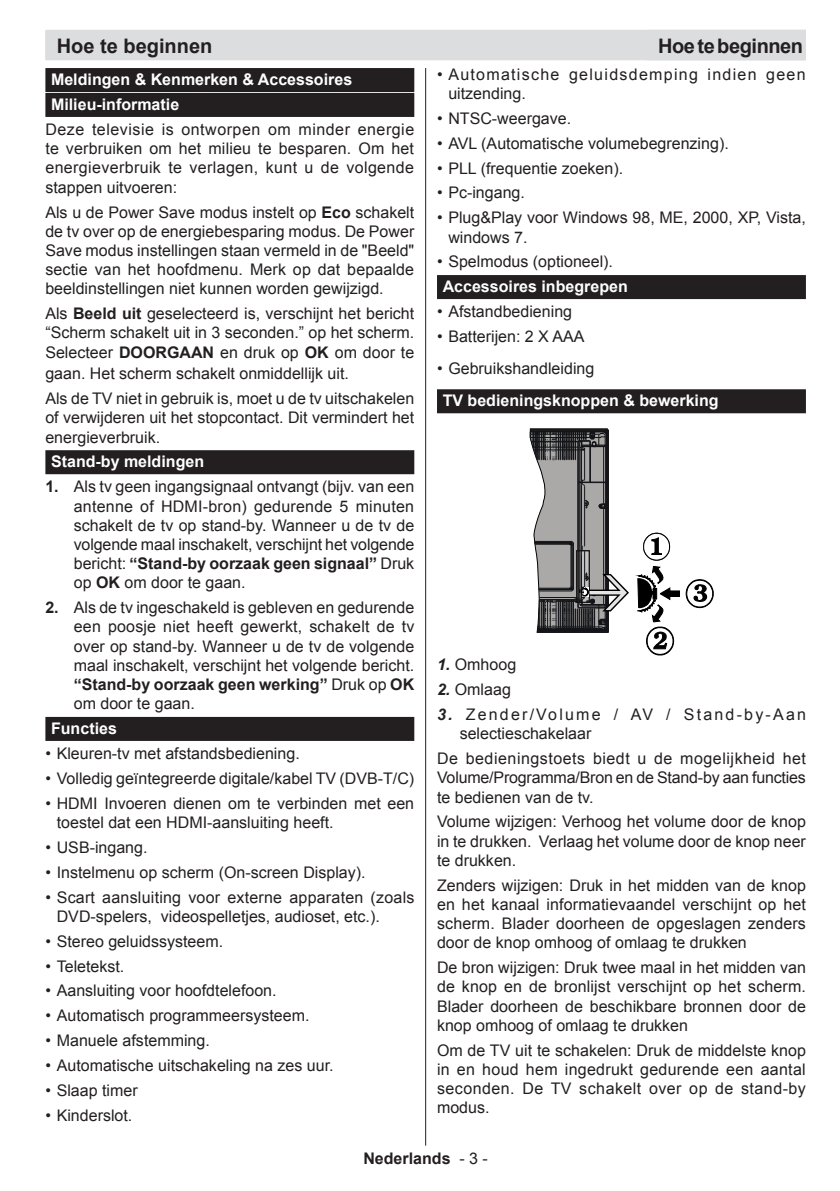
<style>
.page{position:relative;width:840px;height:1191px;background:#fff}
.page>*{position:absolute;margin:0;border:0;box-sizing:border-box;transform-origin:0 0}
.Heading{font:700 20px "Arial";letter-spacing:-.01em;color:#231f20}
.Body_text{font:16px/19.2px "Arial";color:#231f20;text-align:justify}
.Heading_Siyah_Goster{font:700 16px "Arial";color:#fff}
.Body_text-2{font:16px/19.2px "Arial";letter-spacing:.06em;color:#231f20}
.Body_text-3{font:16px/19.2px "Arial";letter-spacing:.08em;color:#231f20}
.Heading_Siyah{font:700 16px "Arial";color:#fff}
.Body_text_ortala{font:700 16px "Arial";color:#231f20}
.s1{font-weight:700}
.s2{font-weight:700;font-style:italic}
.s3{font-weight:400}
</style>
<div class="page">
<div style="left:45px;top:30px;width:760px;height:30px;background:#dcdddf"></div>
<hr style="left:425px;top:68px;width:1px;height:1077px;background:#231f20">
<div style="left:45px;top:68px;width:369px;height:24px;background:#231f20"></div>
<div style="left:45px;top:93px;width:369px;height:24px;background:#231f20"></div>
<div style="left:45px;top:450px;width:369px;height:24px;background:#231f20"></div>
<div style="left:45px;top:717px;width:369px;height:24px;background:#231f20"></div>
<div style="left:437px;top:275px;width:368px;height:24px;background:#231f20"></div>
<div style="left:437px;top:389px;width:368px;height:24px;background:#231f20"></div>
<svg style="left:643px;top:532px;width:26px;height:28px"></svg>
<svg style="left:685px;top:579px;width:28px;height:29px"></svg>
<svg style="left:529px;top:428px;width:99px;height:205px"></svg>
<svg style="left:637px;top:566px;width:42px;height:89px"></svg>
<p class="Heading" style="left:57px;top:33px;width:157px">Hoe te beginnen</p>
<p class="Heading_Siyah" style="left:51px;top:69px;width:302px">Meldingen &amp; Kenmerken &amp; Accessoires</p>
<p class="Heading_Siyah_Goster" style="left:51px;top:94px;width:130px">Milieu-informatie</p>
<p class="Body_text" style="left:45px;top:120px;width:370px">Deze televisie is ontworpen om minder energie te verbruiken om het milieu te besparen. Om het energieverbruik te verlagen, kunt u de volgende stappen uitvoeren:</p>
<p class="Body_text" style="left:45px;top:202px;width:370px">Als u de Power Save modus instelt op <span class="s1">Eco</span> schakelt de tv over op de energiebesparing modus. De Power Save modus instellingen staan vermeld in de "Beeld" sectie van het hoofdmenu. Merk op dat bepaalde beeldinstellingen niet kunnen worden gewijzigd.</p>
<p class="Body_text" style="left:45px;top:304px;width:370px">Als <span class="s1">Beeld uit</span> geselecteerd is, verschijnt het bericht “Scherm schakelt uit in 3 seconden.” op het scherm.<br>Selecteer <span class="s1">DOORGAAN</span> en druk op <span class="s1">OK</span> om door te</p>
<p class="Body_text" style="left:45px;top:364px;width:305px">gaan. Het scherm schakelt onmiddellijk uit.</p>
<p class="Body_text" style="left:45px;top:389px;width:370px">Als de TV niet in gebruik is, moet u de tv uitschakelen of verwijderen uit het stopcontact. Dit vermindert het energieverbruik.</p>
<p class="Heading_Siyah_Goster" style="left:51px;top:451px;width:154px">Stand-by meldingen</p>
<p class="Body_text" style="left:74px;top:477px;width:342px;text-indent:-28px"><span class="s1">1.</span> Als tv geen ingangsignaal ontvangt (bijv. van een antenne of HDMI-bron) gedurende 5 minuten schakelt de tv op stand-by. Wanneer u de tv de volgende maal inschakelt, verschijnt het volgende bericht: <span class="s1">“Stand-by oorzaak geen signaal”</span> Druk op <span class="s1">OK</span> om door te gaan.</p>
<p class="Body_text" style="left:74px;top:598px;width:342px;text-indent:-28px"><span class="s1">2.</span> Als de tv ingeschakeld is gebleven en gedurende een poosje niet heeft gewerkt, schakelt de tv over op stand-by. Wanneer u de tv de volgende maal inschakelt, verschijnt het volgende bericht. <span class="s1">“Stand-by oorzaak geen werking”</span> Druk op <span class="s1">OK </span>om door te gaan.</p>
<p class="Heading_Siyah" style="left:51px;top:718px;width:67px">Functies</p>
<p class="Body_text" style="left:45px;top:744px;width:256px">• Kleuren-tv met afstandsbediening.</p>
<p class="Body_text" style="left:45px;top:769px;width:370px">• Volledig geïntegreerde digitale/kabel TV (DVB-T/C)</p>
<p class="Body_text" style="left:57px;top:793px;width:359px;text-indent:-11px">• HDMI Invoeren dienen om te verbinden met een toestel dat een HDMI-aansluiting heeft.</p>
<p class="Body_text" style="left:45px;top:837px;width:104px">• USB-ingang.</p>
<p class="Body_text" style="left:45px;top:862px;width:321px">• Instelmenu op scherm (On-screen Display).</p>
<p class="Body_text" style="left:57px;top:887px;width:359px;text-indent:-11px">• Scart aansluiting voor externe apparaten (zoals<br>DVD-spelers, videospelletjes, audioset, etc.).</p>
<p class="Body_text" style="left:45px;top:931px;width:179px">• Stereo geluidssysteem.</p>
<p class="Body_text" style="left:45px;top:956px;width:80px">• Teletekst.</p>
<p class="Body_text" style="left:45px;top:981px;width:233px">• Aansluiting voor hoofdtelefoon.</p>
<p class="Body_text" style="left:45px;top:1006px;width:265px">• Automatisch programmeersysteem.</p>
<p class="Body_text" style="left:45px;top:1031px;width:166px">• Manuele afstemming.</p>
<p class="Body_text" style="left:45px;top:1056px;width:289px">• Automatische uitschakeling na zes uur.</p>
<p class="Body_text" style="left:45px;top:1081px;width:94px">• Slaap timer</p>
<p class="Body_text" style="left:45px;top:1105px;width:88px">• Kinderslot.</p>
<p class="Heading" style="left:657px;top:33px;width:146px">Hoe te beginnen</p>
<p class="Body_text-3" style="left:448px;top:65px;width:358px;text-indent:-11px">• Automatische geluidsdemping indien geen uitzending.</p>
<p class="Body_text" style="left:437px;top:109px;width:136px">• NTSC-weergave.</p>
<p class="Body_text" style="left:437px;top:134px;width:293px">• AVL (Automatische volumebegrenzing).</p>
<p class="Body_text" style="left:437px;top:158px;width:187px">• PLL (frequentie zoeken).</p>
<p class="Body_text" style="left:437px;top:183px;width:89px">• Pc-ingang.</p>
<p class="Body_text" style="left:448px;top:208px;width:359px;text-indent:-11px">• Plug&amp;Play voor Windows 98, ME, 2000, XP, Vista, windows 7.</p>
<p class="Body_text" style="left:437px;top:252px;width:177px">• Spelmodus (optioneel).</p>
<p class="Heading_Siyah_Goster" style="left:442px;top:276px;width:186px">Accessoires inbegrepen</p>
<p class="Body_text" style="left:437px;top:302px;width:136px">• Afstandbediening</p>
<p class="Body_text" style="left:437px;top:327px;width:149px">• Batterijen: 2 X AAA</p>
<p class="Body_text" style="left:437px;top:359px;width:159px">• Gebruikshandleiding</p>
<p class="Heading_Siyah_Goster" style="left:442px;top:390px;width:277px">TV bedieningsknoppen &amp; bewerking</p>
<p class="Body_text" style="left:437px;top:655px;width:81px"><span class="s2">1.</span> Omhoog</p>
<p class="Body_text" style="left:437px;top:680px;width:75px"><span class="s2">2.</span> Omlaag</p>
<p class="Body_text-2" style="left:459px;top:705px;width:347px;text-indent:-23px"><span class="s2">3.</span> Zender/Volume / AV / Stand-by-Aan selectieschakelaar</p>
<p class="Body_text" style="left:437px;top:749px;width:370px">De bedieningstoets biedt u de mogelijkheid het Volume/Programma/Bron en de Stand-by aan functies te bedienen van de tv.</p>
<p class="Body_text" style="left:437px;top:812px;width:370px">Volume wijzigen: Verhoog het volume door de knop in te drukken. Verlaag het volume door de knop neer te drukken.</p>
<p class="Body_text" style="left:437px;top:875px;width:370px">Zenders wijzigen: Druk in het midden van de knop en het kanaal informatievaandel verschijnt op het scherm. Blader doorheen de opgeslagen zenders door de knop omhoog of omlaag te drukken</p>
<p class="Body_text" style="left:437px;top:958px;width:370px">De bron wijzigen: Druk twee maal in het midden van de knop en de bronlijst verschijnt op het scherm.<br>Blader doorheen de beschikbare bronnen door de knop omhoog of omlaag te drukken</p>
<p class="Body_text" style="left:437px;top:1040px;width:370px">Om de TV uit te schakelen: Druk de middelste knop in en houd hem ingedrukt gedurende een aantal seconden. De TV schakelt over op de stand-by modus.</p>
<p class="Body_text_ortala" style="left:363px;top:1148px;width:126px">Nederlands <span class="s3">- 3 -</span></p>
</div>
